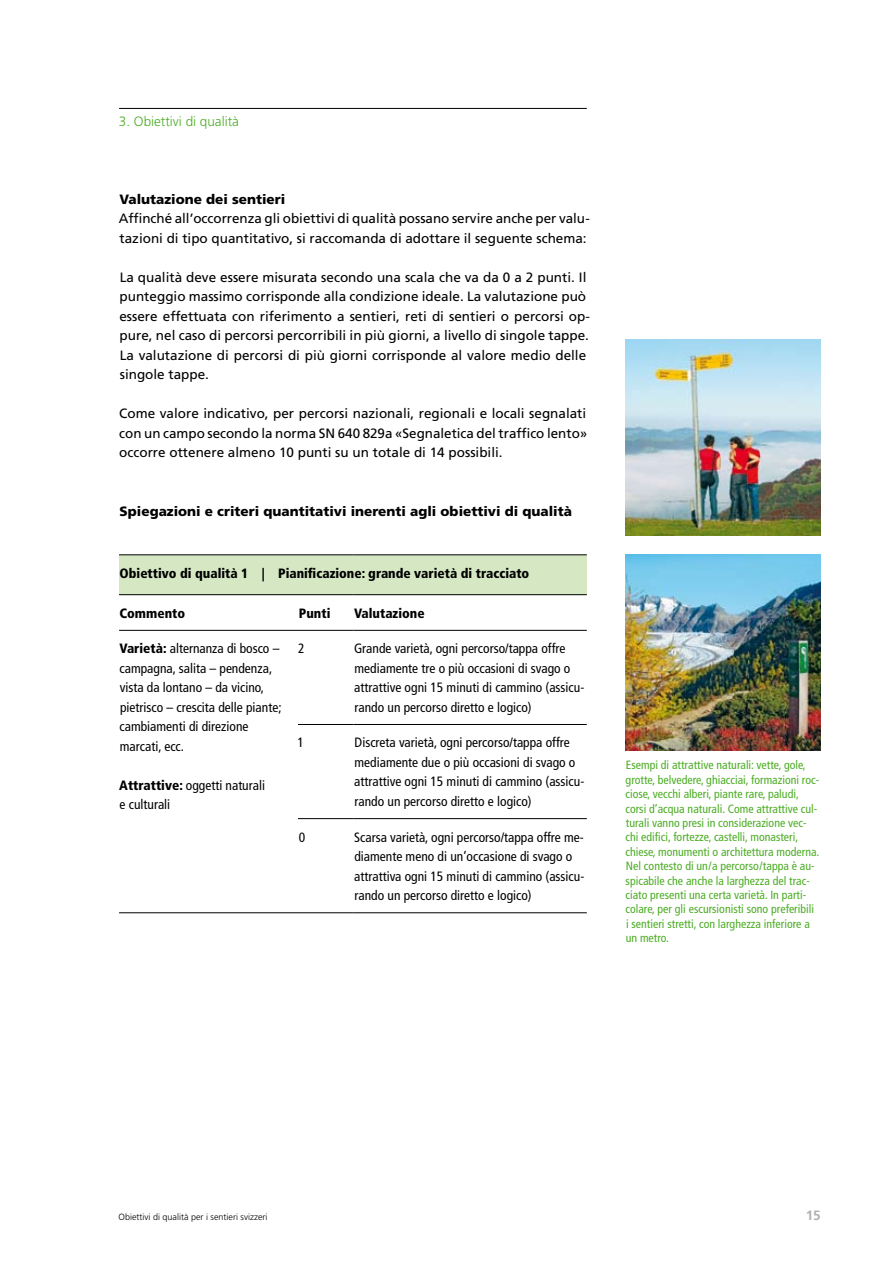
<style>
.page{position:relative;width:893px;height:1263px;background:#fff}
.page>*{position:absolute;margin:0;border:0;box-sizing:border-box;transform-origin:0 0}
.t1{font:13.5px/19.5px "Frutiger LT Std";color:#000}
.t2{font:condensed 13.5px/19.5px "Frutiger LT Std";color:#000}
.t3{font:900 13.5px "Frutiger LT Std";color:#000}
.t4{font:900 condensed 13.5px "Frutiger LT Std";color:#000}
.t5{font:300 13.5px "Frutiger LT Std";color:#4bac23}
.t6{font:700 13.5px "Frutiger LT Std";color:#b1b2b4}
.t7{font:condensed 12px/14.4px "Frutiger LT Std";color:#4bac23}
.t8{font:300 9px "Frutiger LT Std";color:#000}
.s1{font-weight:900}
</style>
<div class="page">
<hr style="left:0;top:842px;width:1px;height:421px;background:#4bac23">
<img style="left:625px;top:340px;width:196px;height:195px">
<img style="left:625px;top:555px;width:196px;height:195px">
<div style="left:119px;top:555px;width:468px;height:40px;background:#d5e8c3"></div>
<hr style="left:119px;top:554px;width:179px;height:1px;background:#000">
<hr style="left:298px;top:554px;width:56px;height:1px;background:#000">
<hr style="left:354px;top:554px;width:233px;height:1px;background:#000">
<hr style="left:119px;top:594px;width:179px;height:1px;background:#000">
<hr style="left:298px;top:594px;width:56px;height:1px;background:#000">
<hr style="left:354px;top:594px;width:233px;height:1px;background:#000">
<hr style="left:119px;top:630px;width:179px;height:1px;background:#000">
<hr style="left:298px;top:630px;width:56px;height:1px;background:#000">
<hr style="left:354px;top:630px;width:233px;height:1px;background:#000">
<hr style="left:298px;top:724px;width:56px;height:1px;background:#000">
<hr style="left:354px;top:724px;width:233px;height:1px;background:#000">
<hr style="left:298px;top:818px;width:56px;height:1px;background:#000">
<hr style="left:354px;top:818px;width:233px;height:1px;background:#000">
<hr style="left:119px;top:912px;width:179px;height:1px;background:#000">
<hr style="left:298px;top:912px;width:56px;height:1px;background:#000">
<hr style="left:354px;top:912px;width:233px;height:1px;background:#000">
<hr style="left:119px;top:108px;width:468px;height:1px;background:#000">
<p class="t5" style="left:119px;top:114px;width:122px">3. Obiettivi di qualità</p>
<p class="t3" style="left:119px;top:191px;width:167px">Valutazione dei sentieri</p>
<p class="t1" style="left:119px;top:209px;width:473px">Affinché all’occorrenza gli obiettivi di qualità possano servire anche per valu&shy;tazioni di tipo quantitativo, si raccomanda di adottare il seguente schema:</p>
<p class="t1" style="left:119px;top:267px;width:472px">La qualità deve essere misurata secondo una scala che va da 0 a 2 punti. Il punteggio massimo corrisponde alla condizione ideale. La valutazione può essere effettuata con riferimento a sentieri, reti di sentieri o percorsi op&shy;pure, nel caso di percorsi percorribili in più giorni, a livello di singole tappe.<br>La valutazione di percorsi di più giorni corrisponde al valore medio delle singole tappe.</p>
<p class="t1" style="left:119px;top:404px;width:470px;text-align:justify">Come valore indicativo, per percorsi nazionali, regionali e locali segnalati con un campo secondo la norma SN 640 829a «Segnaletica del traffico lento» occorre ottenere almeno 10 punti su un totale di 14 possibili.</p>
<p class="t3" style="left:120px;top:503px;width:454px">Spiegazioni e criteri quantitativi inerenti agli obiettivi di qualità</p>
<p class="t4" style="left:120px;top:565px;width:411px">Obiettivo di qualità 1 | Pianificazione: grande varietà di tracciato</p>
<p class="t4" style="left:119px;top:605px;width:67px">Commento</p>
<p class="t4" style="left:299px;top:605px;width:33px">Punti</p>
<p class="t4" style="left:354px;top:605px;width:72px">Valutazione</p>
<p class="t2" style="left:119px;top:639px;width:164px"><span class="s1">Varietà:</span> alternanza di bosco – campagna, salita – pendenza, vista da lontano – da vicino, pietrisco – crescita delle piante; cambiamenti di direzione marcati, ecc.</p>
<p class="t2" style="left:119px;top:775px;width:147px"><span class="s1">Attrattive:</span> oggetti naturali e culturali</p>
<p class="t2" style="left:298px;top:639px;width:8px">2</p>
<p class="t2" style="left:354px;top:639px;width:232px">Grande varietà, ogni percorso/tappa offre mediamente tre o più occasioni di svago o attrattive ogni 15 minuti di cammino (assicu&shy;rando un percorso diretto e logico)</p>
<p class="t2" style="left:298px;top:733px;width:8px">1</p>
<p class="t2" style="left:354px;top:733px;width:232px">Discreta varietà, ogni percorso/tappa offre mediamente due o più occasioni di svago o attrattive ogni 15 minuti di cammino (assicu&shy;rando un percorso diretto e logico)</p>
<p class="t2" style="left:299px;top:827px;width:8px">0</p>
<p class="t2" style="left:354px;top:827px;width:232px">Scarsa varietà, ogni percorso/tappa offre me&shy;diamente meno di un’occasione di svago o attrattiva ogni 15 minuti di cammino (assicu&shy;rando un percorso diretto e logico)</p>
<p class="t7" style="left:625px;top:758px;width:195px">Esempi di attrattive naturali: vette, gole, grotte, belvedere, ghiacciai, formazioni roc&shy;ciose, vecchi alberi, piante rare, paludi, corsi d’acqua naturali. Come attrattive cul&shy;turali vanno presi in considerazione vec&shy;chi edifici, fortezze, castelli, monasteri, chiese, monumenti o architettura moderna.<br>Nel contesto di un/a percorso/tappa è au&shy;spicabile che anche la larghezza del trac&shy;ciato presenti una certa varietà. In parti&shy;colare, per gli escursionisti sono preferibili i sentieri stretti, con larghezza inferiore a un metro.</p>
<p class="t8" style="left:119px;top:1212px;width:150px">Obiettivi di qualità per i sentieri svizzeri</p>
<p class="t6" style="left:806px;top:1208px;width:15px">15</p>
</div>
